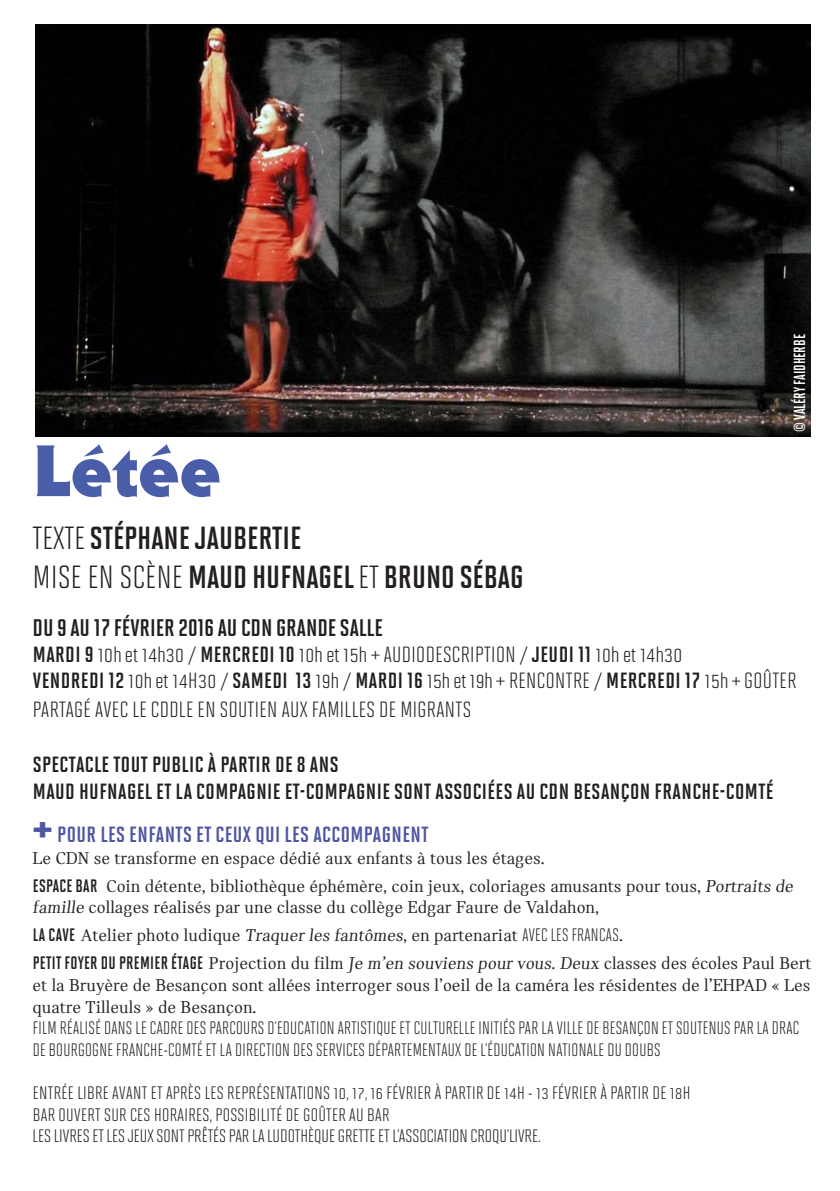
<style>
.page{position:relative;width:840px;height:1191px;background:#fff}
.page>*{position:absolute;margin:0;border:0;box-sizing:border-box;transform-origin:0 0}
.t1{font:900 76px "Serif Gothic Hvy ITC";color:#4a5da9}
.t2{font:32px "Solano Gothic MVB Bd Cap";color:#231f20}
.t3{font:24px "Solano Gothic MVB Bd Cap";color:#231f20}
.t4{font:22px/28.8px "Solano Gothic MVB";letter-spacing:.02em;color:#231f20}
.t5{font:22px "Solano Gothic MVB Bd Cap";letter-spacing:.02em;color:#231f20}
.t6{font:22px "Solano Gothic MVB Bd Cap";letter-spacing:.02em;color:#4e55a1}
.t7{font:18px/21.6px "Catalog";color:#231f20}
.t8{font:18px/21.6px "Solano Gothic MVB";letter-spacing:.02em;color:#231f20;scale:.93 1}
.t9{font:18px "Solano Gothic MVB";letter-spacing:.02em;color:#231f20}
.t10{font:18px "Solano Gothic MVB";color:#231f20}
.t11{font:16px "Solano Gothic MVB Bd Cap";color:#fff;scale:.93 1}
.s1{font-family:"Solano Gothic MVB"}
.s2{font-family:"Solano Gothic MVB Bd Cap"}
.s3{font-family:"Serif Gothic EF";font-weight:900;font-size:36px}
</style>
<div class="page">
<img style="left:35px;top:25px;width:774px;height:412px">
<p class="t1" style="left:33px;top:427px;width:189px">Létée</p>
<p class="t11" style="left:790px;top:432px;width:107px;rotate:-90deg">© VALÉRY FAIDHERBE</p>
<p class="t2" style="left:33px;top:520px;width:270px"><span class="s1">TEXTE</span> STÉPHANE JAUBERTIE</p>
<p class="t2" style="left:33px;top:559px;width:492px"><span class="s1">MISE EN SCÈNE</span> MAUD HUFNAGEL <span class="s1">ET</span> BRUNO SÉBAG</p>
<p class="t3" style="left:33px;top:614px;width:351px">DU 9 AU 17 FÉVRIER 2016 AU CDN GRANDE SALLE</p>
<p class="t4" style="left:33px;top:640px;width:650px"><span class="s2">MARDI 9</span> 10h et 14h30 / <span class="s2">MERCREDI 10</span> 10het 15h + AUDIODESCRIPTION / <span class="s2">JEUDI 11</span> 10het 14h30</p>
<p class="t4" style="left:33px;top:666px;width:764px"><span class="s2">VENDREDI 12</span> 10h et 14H30 / <span class="s2">SAMEDI 13</span> 19h / <span class="s2">MARDI 16</span> 15h et 19h + RENCONTRE / <span class="s2">MERCREDI 17</span> 15h + GOÛTER<br>PARTAGÉ AVEC LE CDDLE EN SOUTIEN AUX FAMILLES DE MIGRANTS</p>
<p class="t5" style="left:33px;top:752px;width:307px">SPECTACLE TOUT PUBLIC À PARTIR DE 8 ANS</p>
<p class="t5" style="left:33px;top:779px;width:741px">MAUD HUFNAGEL ET LA COMPAGNIE ET-COMPAGNIE SONT ASSOCIÉES AU CDN BESANÇON FRANCHE-COMTÉ</p>
<p class="t6" style="left:33px;top:822px;width:397px"><span class="s3">+</span>POUR LES ENFANTS ET CEUX QUI LES ACCOMPAGNENT</p>
<p class="t7" style="left:33px;top:847px;width:513px">Le CDN se transforme en espace dédié aux enfants à tous les étages.</p>
<p class="t7" style="left:33px;top:875px;width:764px"><span class="s2">ESPACE BAR</span> Coin détente, bibliothèque éphémère, coin jeux, coloriages amusants pour tous, Portraits de famille collages réalisés par une classe du collège Edgar Faure de Valdahon,</p>
<p class="t7" style="left:33px;top:924px;width:591px"><span class="s2">LA CAVE</span> Atelier photo ludique Traquer les fantômes, en partenariat <span class="s1">AVEC LES FRANCAS</span>.</p>
<p class="t7" style="left:33px;top:952px;width:779px;text-align:justify"><span class="s2">PETIT FOYER DU PREMIER ÉTAGE</span> Projection du film Je m’en souviens pour vous. Deux classes des écoles Paul Bert et la Bruyère de Besançon sont allées interroger sous l’oeil de la caméra les résidentes de l’EHPAD « Les quatre Tilleuls » de Besançon.</p>
<p class="t8" style="left:33px;top:1017px;width:825px">FILM RÉALISÉ DANS LE CADRE DES PARCOURS D’EDUCATION ARTISTIQUE ET CULTURELLE INITIÉS PAR LA VILLE DE BESANÇON ET SOUTENUS PAR LA DRAC<br>DE BOURGOGNE FRANCHE-COMTÉ ET LA DIRECTION DES SERVICES DÉPARTEMENTAUX DE L’ÉDUCATION NATIONALE DU DOUBS</p>
<p class="t9" style="left:33px;top:1083px;width:658px">ENTRÉE LIBRE AVANT ET APRÈS LES REPRÉSENTATIONS 10, 17, 16 FÉVRIER À PARTIR DE 14H - 13 FÉVRIER À PARTIR DE 18H</p>
<p class="t9" style="left:33px;top:1104px;width:358px">BAR OUVERT SUR CES HORAIRES, POSSIBILITÉ DE GOÛTER AU BAR</p>
<p class="t10" style="left:33px;top:1126px;width:509px">LES LIVRES ET LES JEUX SONT PRÊTÉS PAR LA LUDOTHÈQUE GRETTE ET L’ASSOCIATION CROQU’LIVRE.</p>
</div>
